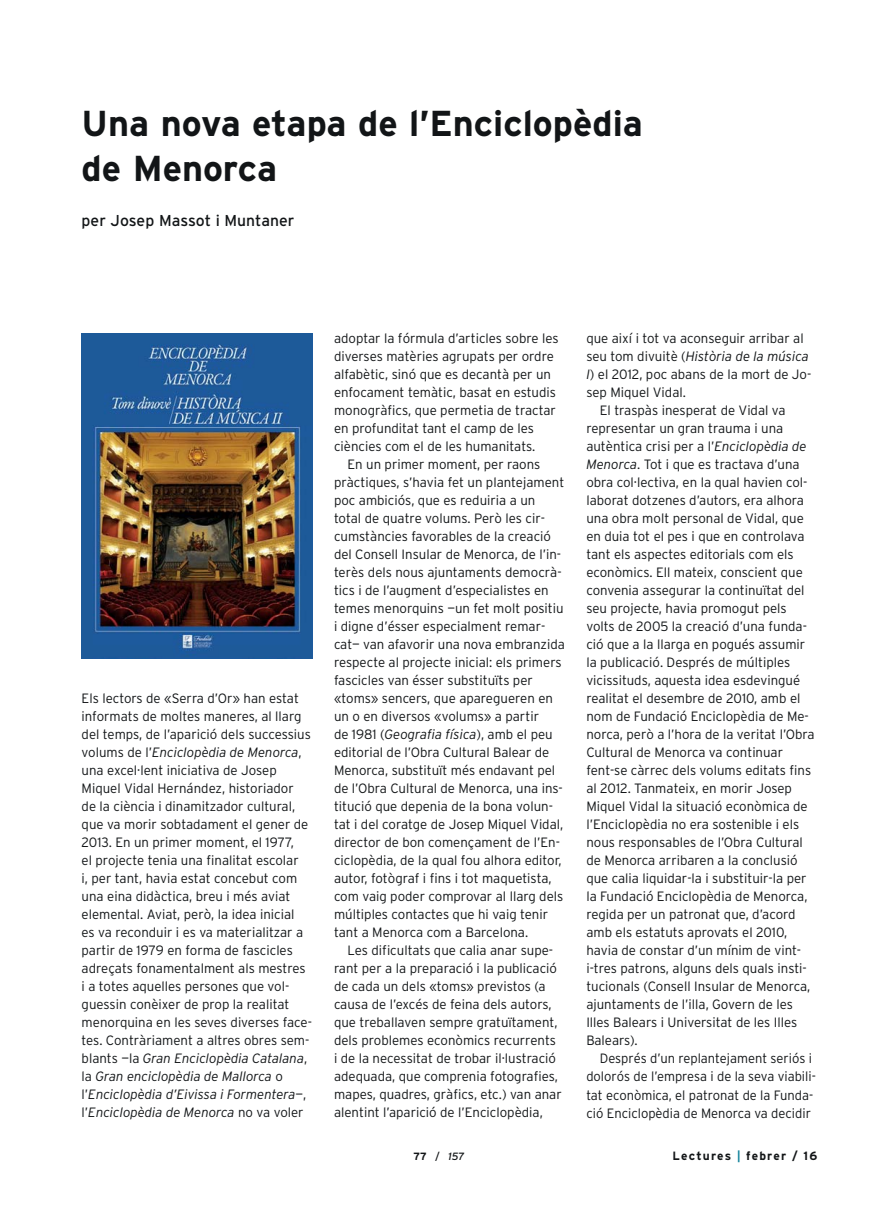
<style>
.page{position:relative;width:893px;height:1213px;background:#fff}
.page>*{position:absolute;margin:0;border:0;box-sizing:border-box;transform-origin:0 0}
.t1{font:700 36px/45px "Interstate";color:#121517}
.t2{font:15.75px "Interstate";color:#121517}
.t3{font:300 13.5px/18px "Interstate";color:#121517}
.t4{font:300 13.5px "Interstate";color:#121517;scale:.96 1}
.t5{font:italic 300 13.5px "Interstate";color:#121517}
.t6{font:700 12px "Interstate";letter-spacing:.1em;color:#121517}
.t7{font:italic 10.5px "Interstate";color:#121517}
.s1{font-style:italic}
.s2{font-style:normal}
.s3{font-weight:700;font-style:normal}
.s4{color:#15859d}
</style>
<div class="page">
<img style="left:82px;top:334px;width:231px;height:324px">
<h1 class="t1" style="left:82px;top:103px;width:563px">Una nova etapa de l’Enciclopèdia de Menorca</h1>
<p class="t2" style="left:82px;top:214px;width:214px">per Josep Massot i Muntaner</p>
<p class="t3" style="left:82px;top:690px;width:232px">Els lectors de «Serra d’Or» han estat informats de moltes maneres, al llarg del temps, de l’aparició dels successius volums de l’<span class="s1">Enciclopèdia de Menorca</span>, una excel·lent iniciativa de Josep Miquel Vidal Hernández, historiador<br>de la ciència i dinamitzador cultural, que va morir sobtadament el gener de 2013. En un primer moment, el 1977,<br>el projecte tenia una finalitat escolar<br>i, per tant, havia estat concebut com una eina didàctica, breu i més aviat elemental. Aviat, però, la idea inicial<br>es va reconduir i es va materialitzar a partir de 1979 en forma de fascicles adreçats fonamentalment als mestres i a totes aquelles persones que vol&shy;guessin conèixer de prop la realitat menorquina en les seves diverses face&shy;tes. Contràriament a altres obres sem&shy;blants —la <span class="s1">Gran Enciclopèdia Catalana</span>, la <span class="s1">Gran enciclopèdia de Mallorca</span> o l’<span class="s1">Enciclopèdia d’Eivissa i Formentera</span>—, l’<span class="s1">Enciclopèdia de Menorca</span> no va voler</p>
<p class="t3" style="left:334px;top:330px;width:226px">adoptar la fórmula d’articles sobre les diverses matèries agrupats per ordre alfabètic, sinó que es decantà per un enfocament temàtic, basat en estudis monogràfics, que permetia de tractar en profunditat tant el camp de les ciències com el de les humanitats.</p>
<p class="t3" style="left:334px;top:456px;width:232px;text-indent:13px">En un primer moment, per raons pràctiques, s’havia fet un plantejament poc ambiciós, que es reduiria a un total de quatre volums. Però les cir&shy;cumstàncies favorables de la creació del Consell Insular de Menorca, de l’in&shy;terès dels nous ajuntaments democrà&shy;tics i de l’augment d’especialistes en temes menorquins —un fet molt positiu i digne d’ésser especialment remar&shy;cat— van afavorir una nova embranzida respecte al projecte inicial: els primers fascicles van ésser substituïts per «toms» sencers, que aparegueren en un o en diversos «volums» a partir<br>de 1981 (<span class="s1">Geografia física</span>), amb el peu editorial de l’Obra Cultural Balear de Menorca, substituït més endavant pel de l’Obra Cultural de Menorca, una ins&shy;titució que depenia de la bona volun&shy;tat i del coratge de Josep Miquel Vidal, director de bon començament de l’En&shy;ciclopèdia, de la qual fou alhora editor, autor, fotògraf i fins i tot maquetista, com vaig poder comprovar al llarg dels múltiples contactes que hi vaig tenir tant a Menorca com a Barcelona.</p>
<p class="t3" style="left:334px;top:942px;width:229px;text-indent:13px">Les dificultats que calia anar supe&shy;rant per a la preparació i la publicació de cada un dels «toms» previstos (a causa de l’excés de feina dels autors, que treballaven sempre gratuïtament, dels problemes econòmics recurrents i de la necessitat de trobar il·lustració adequada, que comprenia fotografies, mapes, quadres, gràfics, etc.) van anar alentint l’aparició de l’Enciclopèdia,</p>
<p class="t3" style="left:586px;top:330px;width:219px">que així i tot va aconseguir arribar al</p>
<p class="t5" style="left:586px;top:351px;width:224px"><span class="s2">seu tom divuitè (</span>Història de la música</p>
<p class="t3" style="left:586px;top:366px;width:226px"><span class="s1">I</span>) el 2012, poc abans de la mort de Jo-</p>
<p class="t3" style="left:586px;top:384px;width:101px">sep Miquel Vidal.</p>
<p class="t3" style="left:600px;top:402px;width:187px">El traspàs inesperat de Vidal va</p>
<p class="t3" style="left:586px;top:420px;width:198px">representar un gran trauma i una</p>
<p class="t3" style="left:586px;top:438px;width:222px">autèntica crisi per a l’<span class="s1">Enciclopèdia de</span></p>
<p class="t3" style="left:586px;top:456px;width:215px"><span class="s1">Menorca</span>. Tot i que es tractava d’una</p>
<p class="t3" style="left:586px;top:474px;width:223px">obra col·lectiva, en la qual havien col-</p>
<p class="t3" style="left:586px;top:492px;width:219px">laborat dotzenes d’autors, era alhora</p>
<p class="t3" style="left:586px;top:510px;width:219px">una obra molt personal de Vidal, que</p>
<p class="t3" style="left:586px;top:528px;width:220px">en duia tot el pes i que en controlava</p>
<p class="t3" style="left:586px;top:546px;width:209px">tant els aspectes editorials com els</p>
<p class="t3" style="left:586px;top:564px;width:218px">econòmics. Ell mateix, conscient que</p>
<p class="t3" style="left:586px;top:582px;width:220px">convenia assegurar la continuïtat del</p>
<p class="t3" style="left:586px;top:600px;width:202px">seu projecte, havia promogut pels</p>
<p class="t3" style="left:586px;top:618px;width:222px">volts de 2005 la creació d’una funda-</p>
<p class="t3" style="left:586px;top:636px;width:220px">ció que a la llarga en pogués assumir</p>
<p class="t3" style="left:586px;top:654px;width:205px">la publicació. Després de múltiples</p>
<p class="t3" style="left:586px;top:672px;width:215px">vicissituds, aquesta idea esdevingué</p>
<p class="t3" style="left:586px;top:690px;width:216px">realitat el desembre de 2010, amb el</p>
<p class="t3" style="left:586px;top:708px;width:224px">nom de Fundació Enciclopèdia de Me-</p>
<p class="t3" style="left:586px;top:726px;width:230px">norca, però a l’hora de la veritat l’Obra</p>
<p class="t3" style="left:586px;top:744px;width:198px">Cultural de Menorca va continuar</p>
<p class="t3" style="left:586px;top:762px;width:226px">fent-se càrrec dels volums editats fins</p>
<p class="t3" style="left:586px;top:780px;width:207px">al 2012. Tanmateix, en morir Josep</p>
<p class="t3" style="left:586px;top:798px;width:223px">Miquel Vidal la situació econòmica de</p>
<p class="t3" style="left:586px;top:816px;width:214px">l’Enciclopèdia no era sostenible i els</p>
<p class="t3" style="left:586px;top:834px;width:218px">nous responsables de l’Obra Cultural</p>
<p class="t3" style="left:586px;top:852px;width:213px">de Menorca arribaren a la conclusió</p>
<p class="t3" style="left:586px;top:870px;width:222px">que calia liquidar-la i substituir-la per</p>
<p class="t3" style="left:586px;top:888px;width:223px">la Fundació Enciclopèdia de Menorca,</p>
<p class="t3" style="left:586px;top:906px;width:211px">regida per un patronat que, d’acord</p>
<p class="t3" style="left:586px;top:924px;width:202px">amb els estatuts aprovats el 2010,</p>
<p class="t3" style="left:586px;top:942px;width:216px">havia de constar d’un mínim de vint-</p>
<p class="t3" style="left:586px;top:960px;width:222px">i-tres patrons, alguns dels quals insti-</p>
<p class="t3" style="left:586px;top:978px;width:226px">tucionals (Consell Insular de Menorca,</p>
<p class="t3" style="left:586px;top:996px;width:208px">ajuntaments de l’illa, Govern de les</p>
<p class="t3" style="left:586px;top:1014px;width:212px">Illes Balears i Universitat de les Illes</p>
<p class="t3" style="left:586px;top:1032px;width:53px">Balears).</p>
<p class="t4" style="left:600px;top:1053px;width:223px">Després d’un replantejament seriós i</p>
<p class="t4" style="left:586px;top:1071px;width:241px">dolorós de l’empresa i de la seva viabili-</p>
<p class="t4" style="left:586px;top:1089px;width:238px">tat econòmica, el patronat de la Funda-</p>
<p class="t4" style="left:586px;top:1107px;width:235px">ció Enciclopèdia de Menorca va decidir</p>
<p class="t7" style="left:413px;top:1152px;width:52px"><span class="s3">77</span> <span class="s2">/</span> 157</p>
<p class="t6" style="left:672px;top:1151px;width:146px">Lectures <span class="s4">|</span> febrer / 16</p>
</div>
